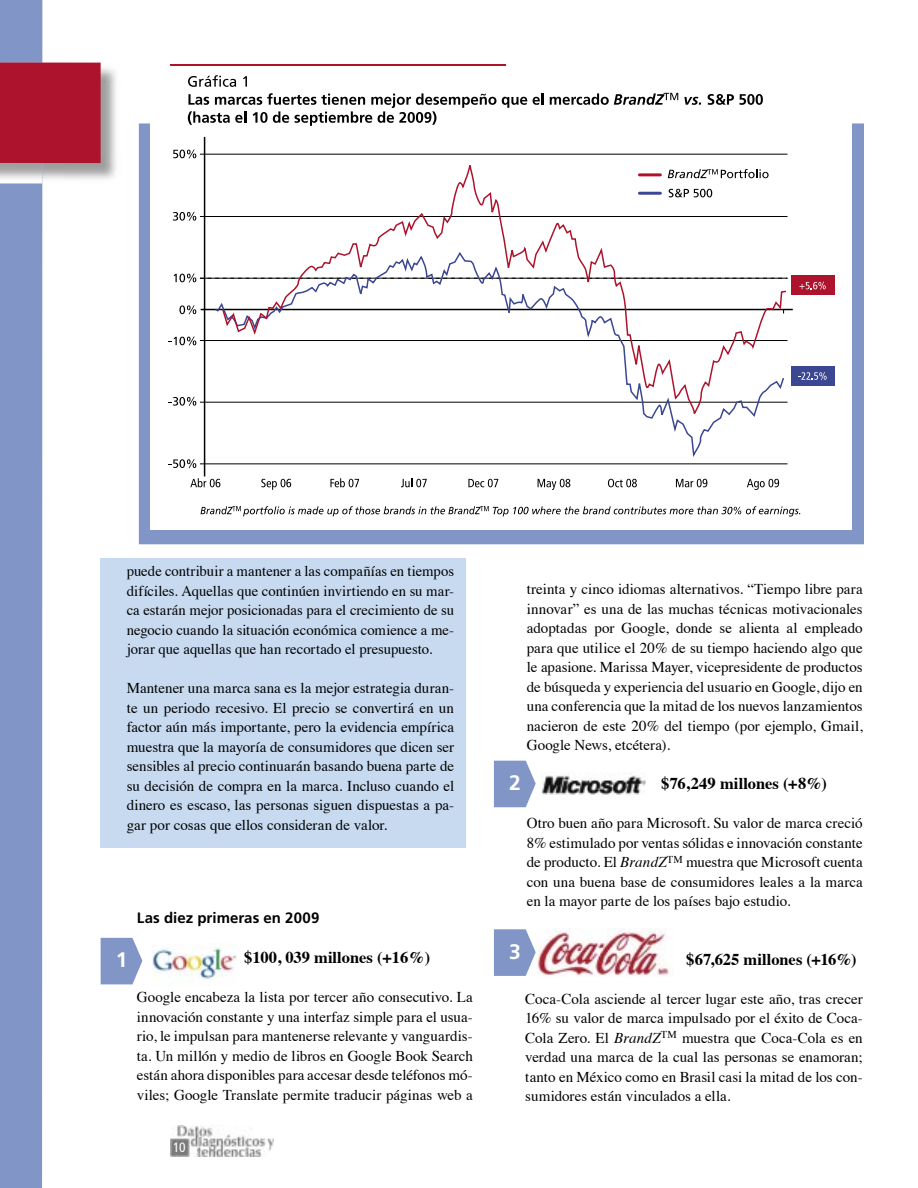
<style>
.page{position:relative;width:918px;height:1188px;background:#fff}
.page>*{position:absolute;margin:0;border:0;box-sizing:border-box;transform-origin:0 0}
.t1{font:700 21px "Frutiger";color:#fff}
.t2{font:700 16.5px "Times";color:#000}
.t3{font:15px/19.5px "Times";color:#000;text-align:justify}
.t4{font:700 15px "Frutiger";letter-spacing:.005em;color:#000}
.t5{font:condensed 13.5px "Frutiger";color:#fff}
.s1{font-style:italic}
</style>
<div class="page">
<img style="left:171px;top:1126px;width:102px;height:30px">
<div style="left:101px;top:559px;width:365px;height:289px;background:#c7daf0"></div>
<div style="left:0;top:0;width:42px;height:1188px;background:#8195c7"></div>
<img style="left:42px;top:68px;width:74px;height:115px">
<img style="left:0;top:163px;width:42px;height:20px">
<div style="left:0;top:62px;width:101px;height:101px;background:#ad132c"></div>
<div style="left:140px;top:124px;width:723px;height:420px;background:#8195c7"></div>
<div style="left:150px;top:109px;width:702px;height:421px;background:#fff"></div>
<svg style="left:188px;top:75px;width:48px;height:12px"></svg>
<svg style="left:243px;top:76px;width:4px;height:11px"></svg>
<svg style="left:533px;top:93px;width:10px;height:12px"></svg>
<svg style="left:550px;top:93px;width:128px;height:12px"></svg>
<svg style="left:684px;top:97px;width:17px;height:8px"></svg>
<svg style="left:708px;top:94px;width:26px;height:11px"></svg>
<svg style="left:740px;top:94px;width:23px;height:11px"></svg>
<svg style="left:188px;top:93px;width:339px;height:33px"></svg>
<hr style="left:204px;top:137px;width:1px;height:339px;background:#000">
<hr style="left:200px;top:154px;width:588px;height:1px;background:#000">
<hr style="left:200px;top:216px;width:588px;height:1px;background:#000">
<hr style="left:200px;top:340px;width:588px;height:1px;background:#000">
<hr style="left:200px;top:402px;width:588px;height:1px;background:#000">
<hr style="left:200px;top:463px;width:588px;height:1px;background:#000">
<hr style="left:201px;top:309px;width:592px;height:1px;background:#000">
<svg style="left:173px;top:150px;width:23px;height:8px"></svg>
<svg style="left:173px;top:212px;width:23px;height:9px"></svg>
<svg style="left:174px;top:274px;width:39px;height:8px"></svg>
<svg style="left:179px;top:305px;width:17px;height:9px"></svg>
<svg style="left:169px;top:337px;width:27px;height:8px"></svg>
<svg style="left:169px;top:397px;width:27px;height:9px"></svg>
<svg style="left:169px;top:459px;width:27px;height:9px"></svg>
<svg style="left:190px;top:478px;width:30px;height:9px"></svg>
<svg style="left:261px;top:479px;width:30px;height:11px"></svg>
<svg style="left:330px;top:478px;width:29px;height:9px"></svg>
<svg style="left:401px;top:478px;width:26px;height:9px"></svg>
<svg style="left:468px;top:479px;width:30px;height:8px"></svg>
<svg style="left:538px;top:479px;width:32px;height:11px"></svg>
<svg style="left:608px;top:479px;width:29px;height:8px"></svg>
<svg style="left:676px;top:479px;width:31px;height:8px"></svg>
<svg style="left:747px;top:479px;width:32px;height:11px"></svg>
<svg style="left:201px;top:506px;width:599px;height:11px"></svg>
<div style="left:791px;top:366px;width:43px;height:19px;background:#3b4792"></div>
<svg style="left:798px;top:372px;width:29px;height:8px"></svg>
<div style="left:791px;top:276px;width:43px;height:19px;background:#ad132c"></div>
<svg style="left:799px;top:282px;width:27px;height:8px"></svg>
<svg style="left:221px;top:153px;width:567px;height:263px"></svg>
<hr style="left:170px;top:64px;width:336px;height:1px;background:#ad132c">
<img style="left:152px;top:947px;width:85px;height:33px">
<img style="left:541px;top:773px;width:105px;height:22px">
<img style="left:537px;top:929px;width:132px;height:47px">
<svg style="left:494px;top:929px;width:42px;height:47px;background:#91a3ce"></svg>
<svg style="left:494px;top:761px;width:42px;height:46px;background:#90a2cd"></svg>
<svg style="left:101px;top:938px;width:41px;height:46px;background:#8ea0cd"></svg>
<p class="t3" style="left:127px;top:560px;width:329px">puede contribuir a mantener a las compañías en tiempos difíciles. Aquellas que continúen invirtiendo en su mar&shy;ca estarán mejor posicionadas para el crecimiento de su negocio cuando la situación económica comience a me&shy;jorar que aquellas que han recortado el presupuesto.</p>
<p class="t3" style="left:127px;top:677px;width:329px">Mantener una marca sana es la mejor estrategia duran&shy;te un periodo recesivo. El precio se convertirá en un factor aún más importante, pero la evidencia empírica muestra que la mayoría de consumidores que dicen ser sensibles al precio continuarán basando buena parte de su decisión de compra en la marca. Incluso cuando el dinero es escaso, las personas siguen dispuestas a pa&shy;gar por cosas que ellos consideran de valor.</p>
<h1 class="t1" style="left:116px;top:948px;width:13px">1</h1>
<p class="t4" style="left:137px;top:909px;width:184px">Las diez primeras en 2009</p>
<p class="t2" style="left:244px;top:941px;width:188px">$100, 039 millones (+16%)</p>
<p class="t3" style="left:137px;top:986px;width:337px">Google encabeza la lista por tercer año consecutivo. La innovación constante y una interfaz simple para el usua&shy;rio, le impulsan para mantenerse relevante y vanguardis&shy;ta. Un millón y medio de libros en Google Book Search están ahora disponibles para accesar desde teléfonos mó&shy;viles; Google Translate permite traducir páginas web a</p>
<p class="t5" style="left:173px;top:1140px;width:14px">10</p>
<p class="t3" style="left:527px;top:578px;width:338px">treinta y cinco idiomas alternativos. “Tiempo libre para innovar” es una de las muchas técnicas motivacionales adoptadas por Google, donde se alienta al empleado para que utilice el 20% de su tiempo haciendo algo que le apasione. Marissa Mayer, vicepresidente de productos de búsqueda y experiencia del usuario en Google, dijo en una conferencia que la mitad de los nuevos lanzamientos nacieron de este 20% del tiempo (por ejemplo, Gmail, Google News, etcétera).</p>
<p class="t2" style="left:661px;top:768px;width:167px">$76,249 millones (+8%)</p>
<p class="t3" style="left:527px;top:812px;width:337px">Otro buen año para Microsoft. Su valor de marca creció 8% estimulado por ventas sólidas e innovación constante de producto. El <span class="s1">BrandZ</span><sup>TM</sup> muestra que Microsoft cuenta con una buena base de consumidores leales a la marca en la mayor parte de los países bajo estudio.</p>
<h1 class="t1" style="left:509px;top:771px;width:13px">2</h1>
<h1 class="t1" style="left:509px;top:939px;width:13px">3</h1>
<p class="t2" style="left:686px;top:944px;width:172px">$67,625 millones (+16%)</p>
<p class="t3" style="left:525px;top:988px;width:339px">Coca-Cola asciende al tercer lugar este año, tras crecer 16% su valor de marca impulsado por el éxito de Coca-Cola Zero. El <span class="s1">BrandZ</span><sup>TM</sup> muestra que Coca-Cola es en verdad una marca de la cual las personas se enamoran; tanto en México como en Brasil casi la mitad de los con&shy;sumidores están vinculados a ella.</p>
</div>
